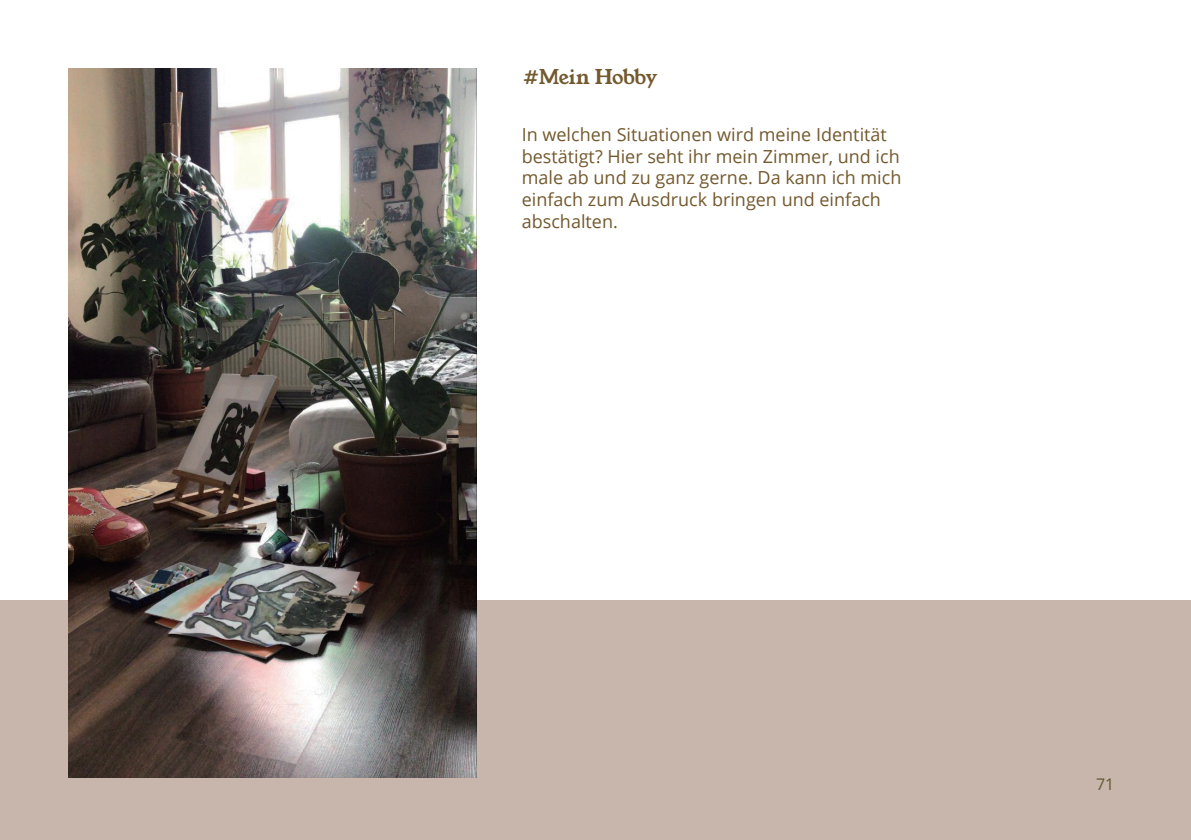
<style>
.page{position:relative;width:1191px;height:840px;background:#fff}
.page>*{position:absolute;margin:0;border:0;box-sizing:border-box;transform-origin:0 0}
.t1{font:20px "Young Serif";letter-spacing:-.04em;color:#73592d}
.t2{font:18px/21.6px "Open Sans";color:#73592d}
.t3{font:16px "Open Sans";color:#5e5a32}
</style>
<div class="page">
<div style="left:0;top:600px;width:1191px;height:239px;background:#c8b6ad"></div>
<img style="left:68px;top:68px;width:408px;height:709px">
<p class="t1" style="left:523px;top:63px;width:135px">#Mein Hobby</p>
<p class="t2" style="left:522px;top:123px;width:381px">In welchen Situationen wird meine Identität bestätigt? Hier seht ihr mein Zimmer, und ich male ab und zu ganz gerne. Da kann ich mich einfach zum Ausdruck bringen und einfach abschalten.</p>
<p class="t3" style="left:1096px;top:772px;width:20px">71</p>
</div>
